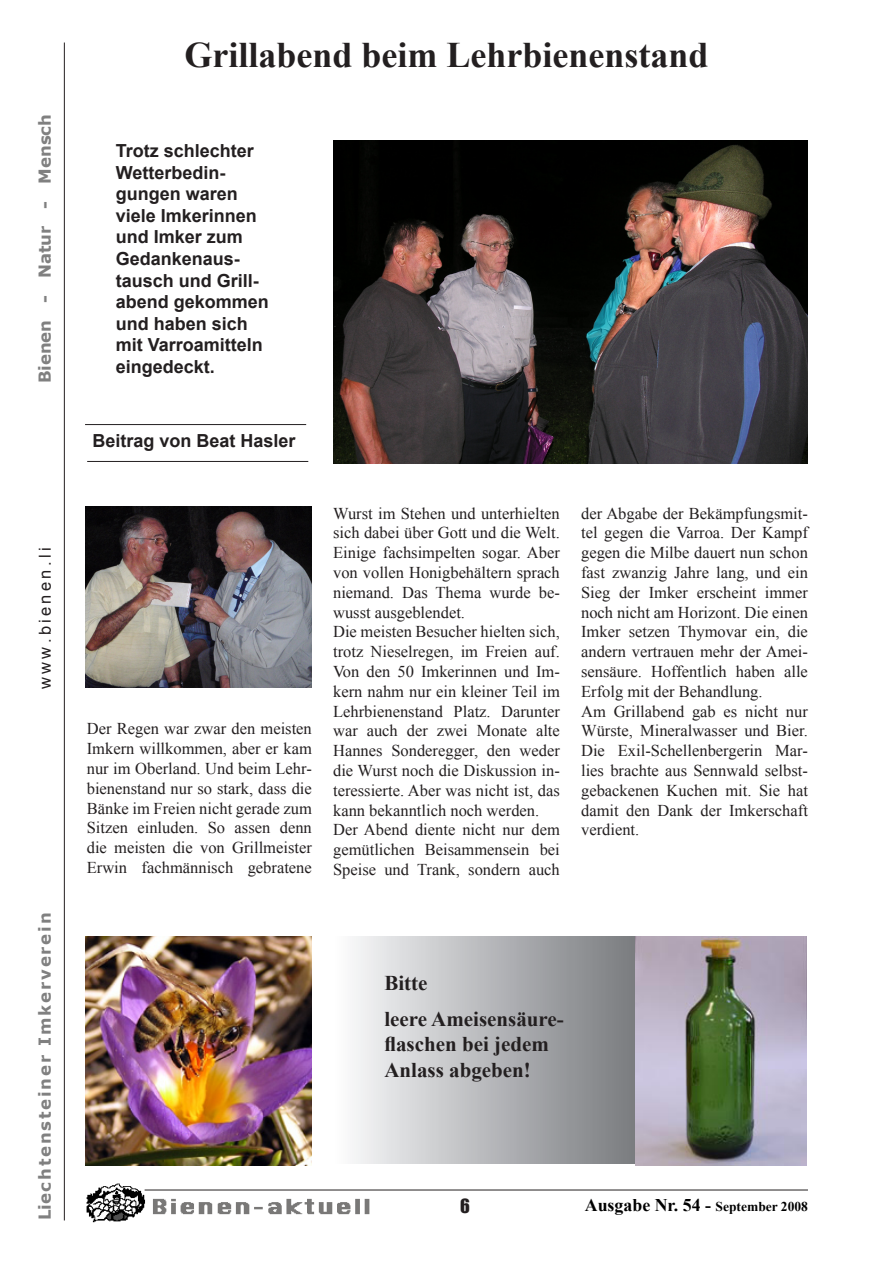
<style>
.page{position:relative;width:893px;height:1263px;background:#fff}
.page>*{position:absolute;margin:0;border:0;box-sizing:border-box;transform-origin:0 0}
.t1{font:700 36px "Times New Roman";color:#231f20}
.t2{font:700 21px/25.2px "Times New Roman";color:#231f20}
.t3{font:700 18px/21.6px "Arial";color:#231f20}
.t4{font:700 17.85px "Times New Roman";color:#000}
.t5{font:16.5px/19.8px "Times New Roman";color:#231f20;text-align:justify}
.t6{font:700 16.5px "Verdana";letter-spacing:.11em;color:#808080}
.t7{font:700 16.5px "Verdana";color:#808080}
.t8{font:16.5px "Arial";letter-spacing:.2em;color:#231f20}
.s1{font-size:13.5px}
</style>
<div class="page">
<hr style="left:64px;top:43px;width:1px;height:1177px;background:#231f20">
<img style="left:86px;top:1183px;width:285px;height:39px">
<hr style="left:145px;top:1189px;width:663px;height:1px;background:#231f20">
<img style="left:333px;top:140px;width:475px;height:323px">
<img style="left:85px;top:507px;width:227px;height:181px">
<hr style="left:85px;top:424px;width:221px;height:1px;background:#231f20">
<hr style="left:87px;top:461px;width:221px;height:1px;background:#231f20">
<img style="left:85px;top:937px;width:227px;height:228px">
<svg style="left:354px;top:937px;width:281px;height:227px;background:#b5b6b9"></svg>
<img style="left:635px;top:937px;width:172px;height:228px">
<p class="t7" style="left:34px;top:383px;width:271px;rotate:-90deg">Bienen - Natur - Mensch</p>
<p class="t8" style="left:34px;top:689px;width:143px;rotate:-90deg">www.bienen.li</p>
<p class="t6" style="left:34px;top:1220px;width:309px;rotate:-90deg">Liechtensteiner Imkerverein</p>
<p class="t1" style="left:184px;top:30px;width:526px">Grillabend beim Lehrbienenstand</p>
<p class="t3" style="left:116px;top:140px;width:155px">Trotz schlechter<br>Wetterbedin&shy;gungen waren viele Imkerinnen und Imker zum<br>Gedankenaus&shy;tausch und Grill&shy;abend gekommen und haben sich mit Varroamitteln eingedeckt.</p>
<p class="t3" style="left:92px;top:431px;width:205px">Beitrag von Beat Hasler</p>
<p class="t5" style="left:87px;top:719px;width:227px">Der Regen war zwar den meisten Imkern willkommen, aber er kam nur im Oberland. Und beim Lehr&shy;bienenstand nur so stark, dass die Bänke im Freien nicht gerade zum Sitzen einluden. So assen denn die meisten die von Grillmeister Erwin fachmännisch gebratene</p>
<p class="t5" style="left:333px;top:503px;width:228px">Wurst im Stehen und unterhielten sich dabei über Gott und die Welt.<br>Einige fachsimpelten sogar. Aber von vollen Honigbehältern sprach niemand. Das Thema wurde be&shy;wusst ausgeblendet.</p>
<p class="t5" style="left:333px;top:622px;width:228px">Die meisten Besucher hielten sich, trotz Nieselregen, im Freien auf.<br>Von den 50 Imkerinnen und Im&shy;kern nahm nur ein kleiner Teil im Lehrbienenstand Platz. Darunter war auch der zwei Monate alte Hannes Sonderegger, den weder die Wurst noch die Diskussion in&shy;teressierte. Aber was nicht ist, das kann bekanntlich noch werden.</p>
<p class="t5" style="left:333px;top:820px;width:228px">Der Abend diente nicht nur dem gemütlichen Beisammensein bei Speise und Trank, sondern auch</p>
<p class="t5" style="left:581px;top:503px;width:228px">der Abgabe der Bekämpfungsmit&shy;tel gegen die Varroa. Der Kampf gegen die Milbe dauert nun schon fast zwanzig Jahre lang, und ein Sieg der Imker erscheint immer noch nicht am Horizont. Die einen Imker setzen Thymovar ein, die andern vertrauen mehr der Amei&shy;sensäure. Hoffentlich haben alle Erfolg mit der Behandlung.</p>
<p class="t5" style="left:581px;top:701px;width:228px">Am Grillabend gab es nicht nur Würste, Mineralwasser und Bier.<br>Die Exil-Schellenbergerin Mar&shy;lies brachte aus Sennwald selbst&shy;gebackenen Kuchen mit. Sie hat damit den Dank der Imkerschaft verdient.</p>
<p class="t2" style="left:384px;top:970px;width:45px">Bitte</p>
<p class="t2" style="left:384px;top:1006px;width:181px">leere Ameisensäure&shy;flaschen bei jedem<br>Anlass abgeben!</p>
<p class="t4" style="left:585px;top:1193px;width:225px">Ausgabe Nr. 54 - <span class="s1">September 2008</span></p>
</div>
